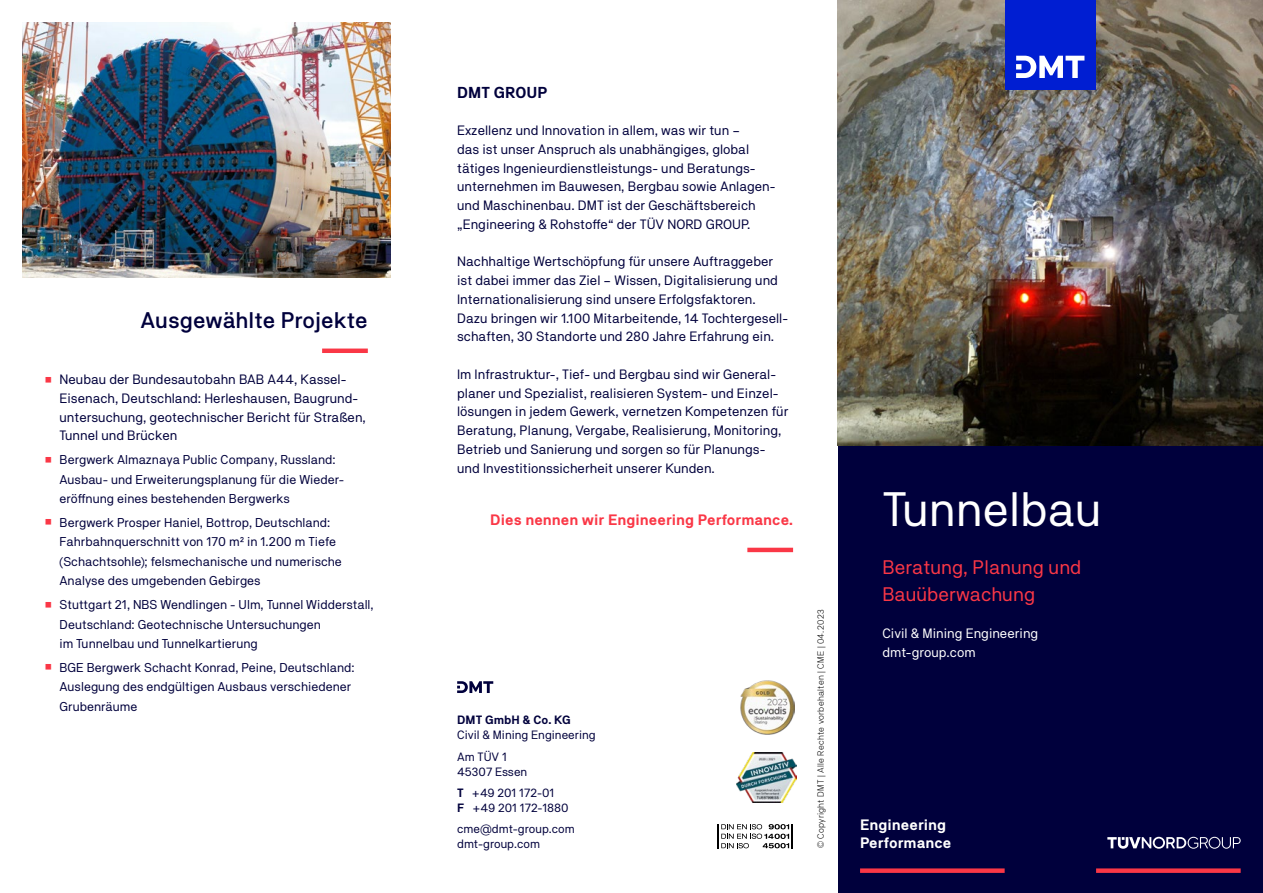
<style>
.page{position:relative;width:1263px;height:893px;background:#fff}
.page>*{position:absolute;margin:0;border:0;box-sizing:border-box;transform-origin:0 0}
.t1{font:48px "TNG Pro";color:#fff}
.t2{font:500 22.5px "TNG Pro";color:#00003c}
.t3{font:19.5px/27px "TNG Pro";color:#fa3746}
.t4{font:700 15.75px "TNG Pro";color:#00003c}
.t5{font:700 15px "TNG Pro";color:#fa3746}
.t6{font:700 15px/18px "TNG Pro";color:#fff}
.t7{font:13.5px/18.8px "TNG Pro";color:#00003c}
.t8{font:13.5px/18.8px "TNG Pro";color:#fff}
.t9{font:12.75px/19.5px "TNG Pro";color:#00003c}
.t10{font:12px/21.5px "TNG Pro";color:#00003c}
.t11{font:700 12px "TNG Pro";color:#00003c}
.t12{font:300 9px "TNG Pro";letter-spacing:.025em;color:#000}
.s1{color:#fa3746}
.s2{font-weight:700}
</style>
<div class="page">
<img style="left:22px;top:22px;width:368px;height:255px">
<img style="left:838px;top:0;width:425px;height:446px">
<div style="left:838px;top:446px;width:425px;height:447px;background:#00003c"></div>
<div style="left:1096px;top:868px;width:145px;height:5px;background:#fa3746"></div>
<div style="left:860px;top:868px;width:145px;height:5px;background:#fa3746"></div>
<div style="left:1005px;top:0;width:91px;height:89px;background:#001ed2"></div>
<svg style="left:1016px;top:56px;width:68px;height:22px"></svg>
<svg style="left:1107px;top:837px;width:134px;height:12px"></svg>
<hr style="left:322px;top:349px;width:46px;height:4px;background:#fa3746">
<hr style="left:747px;top:548px;width:46px;height:4px;background:#fa3746">
<svg style="left:457px;top:681px;width:36px;height:12px"></svg>
<img style="left:740px;top:680px;width:54px;height:54px">
<img style="left:736px;top:752px;width:61px;height:51px">
<hr style="left:717px;top:824px;width:2px;height:24px;background:#000">
<svg style="left:721px;top:824px;width:72px;height:24px"></svg>
<h2 class="t2" style="left:141px;top:307px;width:229px">Ausgewählte Projekte</h2>
<p class="t7" style="left:60px;top:370px;width:308px;text-indent:-15px"><span class="s1">○</span> Neubau der Bundesautobahn BAB A44, Kassel-Eisenach, Deutschland: Herleshausen, Baugrund&shy;untersuchung, geotechnischer Bericht für Straßen, Tunnel und Brücken</p>
<p class="t9" style="left:60px;top:450px;width:286px;text-indent:-15px"><span class="s1">○</span> Bergwerk Almaznaya Public Company, Russland:<br>Ausbau- und Erweiterungsplanung für die Wieder&shy;eröffnung eines bestehenden Bergwerks</p>
<p class="t9" style="left:60px;top:512px;width:284px;text-indent:-15px"><span class="s1">○</span> Bergwerk Prosper Haniel, Bottrop, Deutschland:<br>Fahrbahnquerschnitt von 170 m² in 1.200 m Tiefe (Schachtsohle); felsmechanische und numerische Analyse des umgebenden Gebirges</p>
<p class="t9" style="left:60px;top:595px;width:316px;text-indent:-15px"><span class="s1">○</span> Stuttgart 21, NBS Wendlingen - Ulm, Tunnel Widderstall,<br>Deutschland: Geotechnische Untersuchungen<br>im Tunnelbau und Tunnelkartierung</p>
<p class="t9" style="left:60px;top:657px;width:297px;text-indent:-15px"><span class="s1">○</span> BGE Bergwerk Schacht Konrad, Peine, Deutschland:<br>Auslegung des endgültigen Ausbaus verschiedener<br>Grubenräume</p>
<p class="t4" style="left:457px;top:83px;width:92px">DMT GROUP</p>
<p class="t7" style="left:457px;top:121px;width:320px">Exzellenz und Innovation in allem, was wir tun –<br>das ist unser Anspruch als unabhängiges, global tätiges Ingenieurdienstleistungs- und Beratungs&shy;unternehmen im Bauwesen, Bergbau sowie Anlagen&shy;und Maschinenbau. DMT ist der Geschäftsbereich „Engineering &amp; Rohstoffe“ der TÜV NORD GROUP.</p>
<p class="t7" style="left:457px;top:252px;width:332px">Nachhaltige Wertschöpfung für unsere Auftraggeber ist dabei immer das Ziel – Wissen, Digitalisierung und Internationalisierung sind unsere Erfolgsfaktoren.<br>Dazu bringen wir 1.100 Mitarbeitende, 14 Tochtergesell&shy;schaften, 30 Standorte und 280 Jahre Erfahrung ein.</p>
<p class="t7" style="left:457px;top:365px;width:333px">Im Infrastruktur-, Tief- und Bergbau sind wir General&shy;planer und Spezialist, realisieren System- und Einzel&shy;lösungen in jedem Gewerk, vernetzen Kompetenzen für Beratung, Planung, Vergabe, Realisierung, Monitoring, Betrieb und Sanierung und sorgen so für Planungs&shy;und Investitionssicherheit unserer Kunden.</p>
<p class="t5" style="left:490px;top:511px;width:304px">Dies nennen wir Engineering Performance.</p>
<p class="t11" style="left:457px;top:713px;width:115px">DMT GmbH &amp; Co. KG</p>
<p class="t10" style="left:457px;top:724px;width:140px">Civil &amp; Mining Engineering<br>Am TÜV 1</p>
<p class="t10" style="left:457px;top:760px;width:99px">45307 Essen<br><span class="s2">T</span> +49 201 172-01</p>
<p class="t10" style="left:457px;top:797px;width:119px"><span class="s2">F</span> +49 201 172-1880 cme@dmt-group.com</p>
<p class="t10" style="left:457px;top:833px;width:84px">dmt-group.com</p>
<p class="t12" style="left:815px;top:848px;width:240px;rotate:-90deg">© Copyright DMT | Alle Rechte vorbehalten | CME | 04.2023</p>
<h1 class="t1" style="left:882px;top:480px;width:221px">Tunnelbau</h1>
<h3 class="t3" style="left:882px;top:553px;width:201px">Beratung, Planung und<br>Bauüberwachung</h3>
<p class="t8" style="left:882px;top:624px;width:157px">Civil &amp; Mining Engineering dmt-group.com</p>
<p class="t6" style="left:860px;top:816px;width:93px">Engineering<br>Performance</p>
</div>
